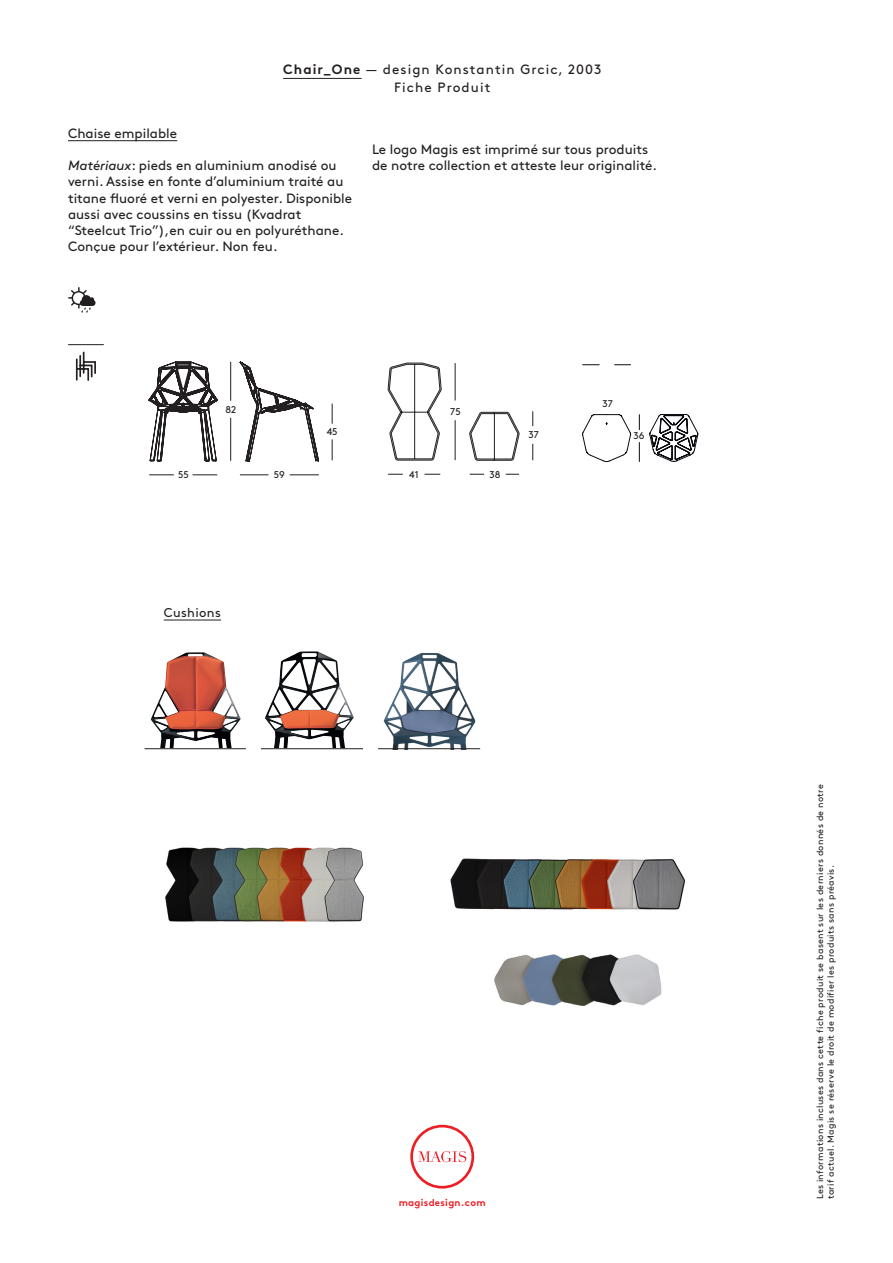
<style>
.page{position:relative;width:893px;height:1263px;background:#fff}
.page>*{position:absolute;margin:0;border:0;box-sizing:border-box;transform-origin:0 0}
.testo_base{font:13.5px/16.2px "Brown Regular Alt";color:#231f20}
.testo_base-2{font:13.5px "Brown Regular Alt";letter-spacing:.08em;color:#231f20}
.t1{font:12.75px "Brown Regular Alt";letter-spacing:.03em;color:#231f20}
.t2{font:9.9px "Brown";color:#231f20}
.t3{font:9.75px "Brown Bold Alt";letter-spacing:.03em;color:#ee1d23}
.t4{font:9.75px "Brown Std";color:#231f20}
.t5{font:9px/10.5px "Brown Regular Alt";letter-spacing:.03em;color:#231f20}
.s1{font-family:"Brown Bold Alt"}
.s2{font-family:"Brown Regular Italic Alt"}
</style>
<div class="page">
<svg style="left:410px;top:1125px;width:64px;height:63px"></svg>
<hr style="left:283px;top:78px;width:79px;height:1px;background:#231f20">
<hr style="left:68px;top:140px;width:109px;height:1px;background:#231f20">
<hr style="left:68px;top:344px;width:35px;height:1px;background:#231f20">
<svg style="left:75px;top:351px;width:21px;height:30px"></svg>
<img style="left:450px;top:858px;width:235px;height:52px">
<img style="left:165px;top:847px;width:199px;height:75px">
<svg style="left:149px;top:362px;width:184px;height:113px"></svg>
<svg style="left:388px;top:363px;width:68px;height:112px"></svg>
<svg style="left:469px;top:411px;width:64px;height:64px"></svg>
<hr style="left:164px;top:619px;width:57px;height:1px;background:#231f20">
<img style="left:265px;top:651px;width:89px;height:97px">
<img style="left:151px;top:652px;width:90px;height:96px">
<hr style="left:261px;top:748px;width:102px;height:1px;background:#231f20">
<hr style="left:145px;top:748px;width:101px;height:1px;background:#231f20">
<img style="left:383px;top:653px;width:98px;height:96px">
<hr style="left:378px;top:748px;width:102px;height:1px;background:#231f20">
<svg style="left:583px;top:364px;width:16px;height:1px"></svg>
<svg style="left:615px;top:364px;width:16px;height:1px"></svg>
<svg style="left:582px;top:414px;width:116px;height:48px"></svg>
<img style="left:494px;top:954px;width:168px;height:52px">
<svg style="left:69px;top:288px;width:27px;height:25px"></svg>
<p class="testo_base-2" style="left:283px;top:59px;width:320px"><span class="s1">Chair_One</span> — design Konstantin Grcic, 2003</p>
<p class="testo_base-2" style="left:394px;top:77px;width:98px">Fiche Produit</p>
<p class="testo_base" style="left:68px;top:124px;width:111px">Chaise empilable</p>
<p class="testo_base" style="left:68px;top:156px;width:286px"><span class="s2">Matériaux</span>: pieds en aluminium anodisé ou verni. Assise en fonte d’aluminium traité au titane fluoré et verni en polyester. Disponible aussi avec coussins en tissu (Kvadrat “Steelcut Trio”),en cuir ou en polyuréthane.<br>Conçue pour l’extérieur. Non feu.</p>
<p class="testo_base" style="left:372px;top:140px;width:287px">Le logo Magis est imprimé sur tous produits de notre collection et atteste leur originalité.</p>
<p class="t2" style="left:225px;top:402px;width:12px">82</p>
<p class="t2" style="left:178px;top:467px;width:12px">55</p>
<p class="t2" style="left:274px;top:467px;width:13px">59</p>
<p class="t2" style="left:327px;top:424px;width:12px">45</p>
<p class="t1" style="left:164px;top:603px;width:59px">Cushions</p>
<p class="t2" style="left:409px;top:467px;width:11px">41</p>
<p class="t2" style="left:450px;top:404px;width:12px">75</p>
<p class="t2" style="left:489px;top:467px;width:13px">38</p>
<p class="t2" style="left:529px;top:427px;width:12px">37</p>
<p class="t4" style="left:603px;top:398px;width:12px">37</p>
<p class="t4" style="left:634px;top:430px;width:12px">36</p>
<p class="t3" style="left:399px;top:1195px;width:88px">magisdesign.com</p>
<p class="t5" style="left:814px;top:1199px;width:417px;rotate:-90deg">Les informations incluses dans cette fiche produit se basent sur les derniers donnés de notre tarif actuel. Magis se réserve le droit de modifier les produits sans préavis.</p>
</div>
